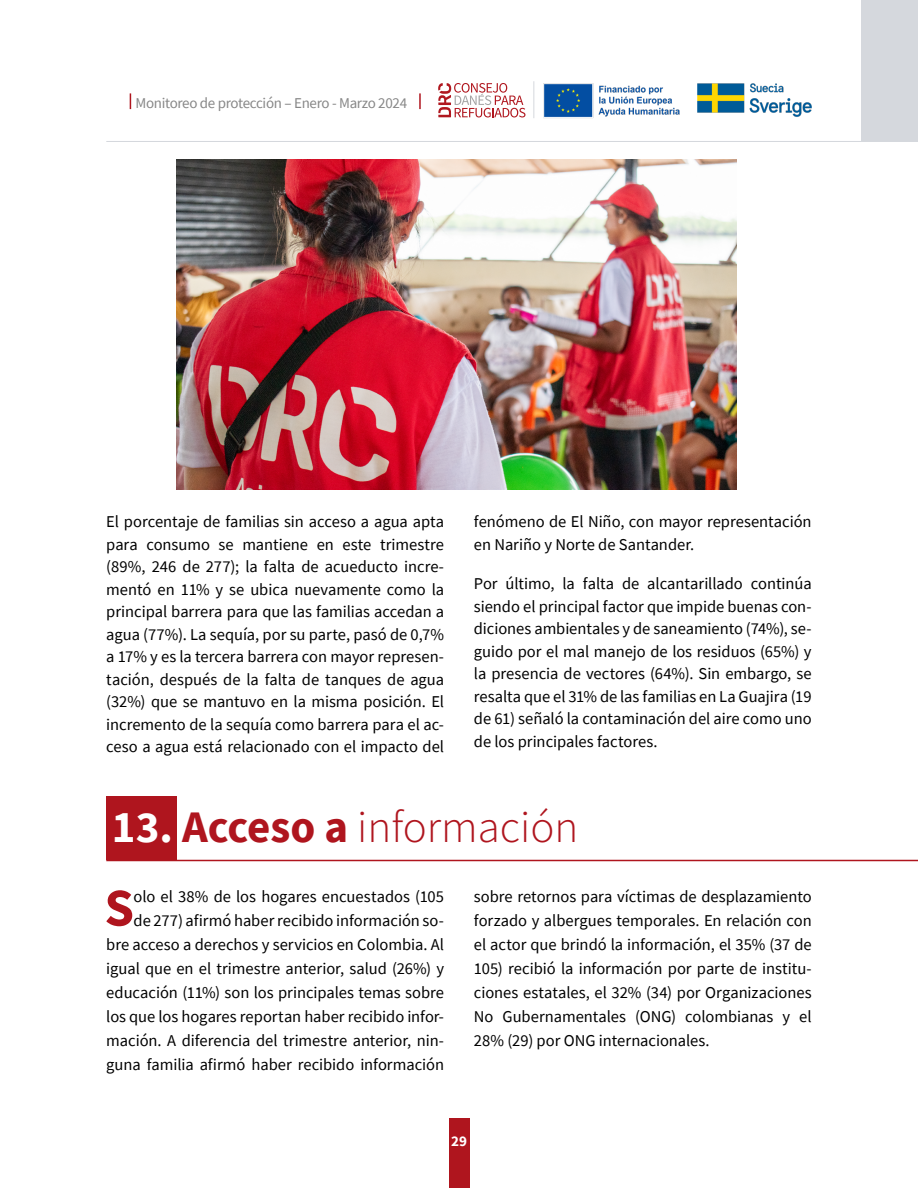
<style>
.page{position:relative;width:918px;height:1188px;background:#fff}
.page>*{position:absolute;margin:0;border:0;box-sizing:border-box;transform-origin:0 0}
.t1{font:700 53.25px "Source Sans Pro";color:#af151e}
.t2{font:300 45px "Source Sans Pro";color:#af151e}
.t3{font:16.5px/22.5px "Source Sans Pro";color:#000;text-align:justify}
.t4{font:15px "Source Sans Pro";letter-spacing:-.02em;color:#878787}
.t5{font:700 15px "Source Sans Pro";color:#fff}
.s1{font-weight:700;color:#fff}
.s2{font-weight:700}
</style>
<div class="page">
<div style="left:449px;top:1118px;width:21px;height:70px;background:#af151e"></div>
<svg style="left:130px;top:93px;width:1px;height:16px"></svg>
<svg style="left:419px;top:93px;width:2px;height:16px"></svg>
<div style="left:861px;top:0;width:57px;height:141px;background:#d5d8dd"></div>
<hr style="left:106px;top:141px;width:812px;height:1px;background:#d5d8dd">
<img style="left:697px;top:83px;width:115px;height:34px">
<img style="left:543px;top:83px;width:137px;height:35px">
<hr style="left:533px;top:81px;width:1px;height:37px;background:#d5d8dd">
<svg style="left:438px;top:83px;width:87px;height:34px"></svg>
<hr style="left:106px;top:860px;width:812px;height:1px;background:#af151e">
<div style="left:106px;top:797px;width:70px;height:63px;background:#af151e"></div>
<img style="left:176px;top:160px;width:560px;height:329px">
<p class="t4" style="left:135px;top:93px;width:273px">Monitoreo de protección – Enero - Marzo 2024</p>
<p class="t3" style="left:106px;top:510px;width:339px">El porcentaje de familias sin acceso a agua apta para consumo se mantiene en este trimestre (89%, 246 de 277); la falta de acueducto incre&shy;mentó en 11% y se ubica nuevamente como la principal barrera para que las familias accedan a agua (77%). La sequía, por su parte, pasó de 0,7% a 17% y es la tercera barrera con mayor represen&shy;tación, después de la falta de tanques de agua (32%) que se mantuvo en la misma posición. El incremento de la sequía como barrera para el ac&shy;ceso a agua está relacionado con el impacto del</p>
<p class="t3" style="left:474px;top:511px;width:339px">fenómeno de El Niño, con mayor representación en Nariño y Norte de Santander.</p>
<p class="t3" style="left:474px;top:573px;width:339px">Por último, la falta de alcantarillado continúa siendo el principal factor que impide buenas con&shy;diciones ambientales y de saneamiento (74%), se&shy;guido por el mal manejo de los residuos (65%) y la presencia de vectores (64%). Sin embargo, se resalta que el 31% de las familias en La Guajira (19 de 61) señaló la contaminación del aire como uno de los principales factores.</p>
<h2 class="t2" style="left:112px;top:799px;width:468px"><span class="s1">13.</span> <span class="s2">Acceso a</span> información</h2>
<p class="t3" style="left:106px;top:884px;width:339px;line-height:24px;text-align:right">olo el 38% de los hogares encuestados (105<br>de 277) afirmó haber recibido información so-<br>bre acceso a derechos y servicios en Colombia. Al igual que en el trimestre anterior, salud (26%) y educación (11%) son los principales temas sobre los que los hogares reportan haber recibido infor&shy;mación. A diferencia del trimestre anterior, nin&shy;guna familia afirmó haber recibido información</p>
<h1 class="t1" style="left:104px;top:872px;width:31px">S</h1>
<p class="t3" style="left:474px;top:884px;width:339px;line-height:24px">sobre retornos para víctimas de desplazamiento forzado y albergues temporales. En relación con el actor que brindó la información, el 35% (37 de 105) recibió la información por parte de institu&shy;ciones estatales, el 32% (34) por Organizaciones No Gubernamentales (ONG) colombianas y el 28% (29) por ONG internacionales.</p>
<p class="t5" style="left:451px;top:1131px;width:17px">29</p>
</div>
